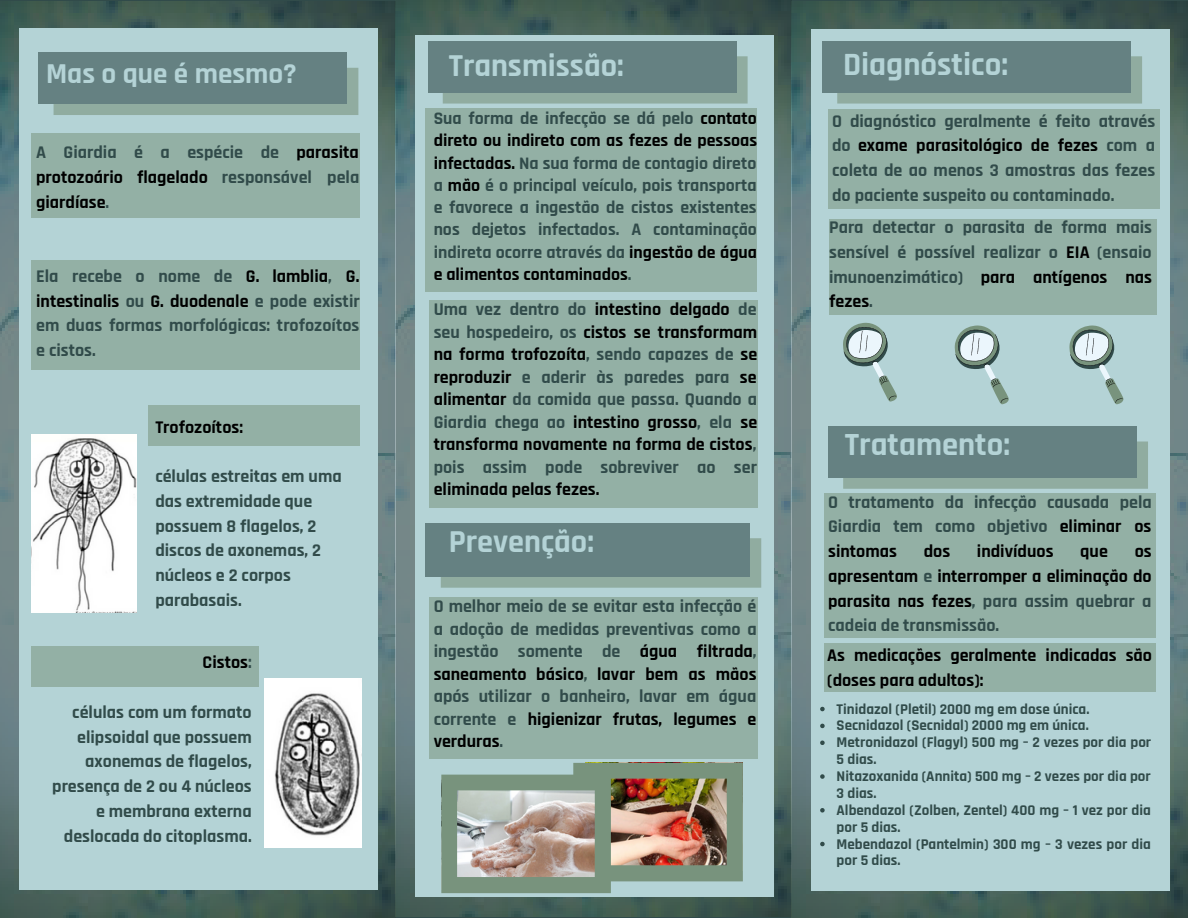
<style>
.page{position:relative;width:1188px;height:918px;background:#fff}
.page>*{position:absolute;margin:0;border:0;box-sizing:border-box;transform-origin:0 0}
.t1{font:700 32.85px "Rajdhani";color:#b4d3d6}
.t2{font:700 32.7px "Rajdhani";color:#b4d3d6}
.t3{font:700 32.25px "Rajdhani";color:#b4d3d6}
.t4{font:700 29.1px "Rajdhani";color:#b4d3d6}
.t5{font:700 18px/24.8px "Rajdhani";color:#314b4a;text-align:justify}
.t6{font:700 18px/24.8px "Rajdhani";color:#000;text-align:justify}
.t7{font:700 17.7px/22.2px "Rajdhani";color:#314b4a;text-align:justify}
.t8{font:700 15px/16.8px "Rajdhani";color:#314b4a}
.s1{color:#314b4a}
.s2{color:#000}
</style>
<div class="page">
<img style="left:0;top:0;width:1188px;height:918px">
<div style="left:19px;top:29px;width:359px;height:861px;background:#b4d3d6"></div>
<div style="left:415px;top:35px;width:359px;height:861px;background:#b4d3d6"></div>
<div style="left:811px;top:29px;width:359px;height:861px;background:#b4d3d6"></div>
<div style="left:53px;top:67px;width:306px;height:48px;background:#90aca0"></div>
<div style="left:39px;top:53px;width:308px;height:51px;background:#658182"></div>
<svg style="left:442px;top:56px;width:306px;height:48px;background:#91ada2"></svg>
<div style="left:428px;top:41px;width:309px;height:52px;background:#658182"></div>
<svg style="left:837px;top:56px;width:305px;height:48px;background:#91ada2"></svg>
<div style="left:822px;top:41px;width:309px;height:52px;background:#658182"></div>
<svg style="left:843px;top:441px;width:305px;height:48px;background:#90aca1"></svg>
<div style="left:828px;top:426px;width:309px;height:52px;background:#658182"></div>
<svg style="left:440px;top:538px;width:322px;height:50px;background:#91ada1"></svg>
<div style="left:426px;top:523px;width:324px;height:54px;background:#658182"></div>
<img style="left:31px;top:435px;width:105px;height:177px">
<img style="left:264px;top:678px;width:98px;height:170px">
<div style="left:31px;top:133px;width:329px;height:85px;background:#93b0a5"></div>
<div style="left:31px;top:646px;width:228px;height:41px;background:#93b0a5"></div>
<div style="left:31px;top:260px;width:329px;height:109px;background:#93b0a5"></div>
<div style="left:149px;top:406px;width:211px;height:40px;background:#93b0a5"></div>
<div style="left:429px;top:598px;width:329px;height:161px;background:#93b0a5"></div>
<img style="left:441px;top:763px;width:302px;height:130px">
<div style="left:426px;top:109px;width:331px;height:183px;background:#93b0a5"></div>
<div style="left:828px;top:110px;width:332px;height:99px;background:#93b0a5"></div>
<div style="left:829px;top:219px;width:328px;height:96px;background:#93b0a5"></div>
<div style="left:824px;top:493px;width:332px;height:145px;background:#93b0a5"></div>
<div style="left:429px;top:300px;width:329px;height:208px;background:#93b0a5"></div>
<svg style="left:843px;top:323px;width:54px;height:79px"></svg>
<div style="left:824px;top:643px;width:332px;height:49px;background:#93b0a5"></div>
<svg style="left:820px;top:707px;width:5px;height:4px"></svg>
<svg style="left:820px;top:724px;width:5px;height:4px"></svg>
<svg style="left:820px;top:741px;width:5px;height:4px"></svg>
<svg style="left:820px;top:774px;width:5px;height:5px"></svg>
<svg style="left:820px;top:808px;width:5px;height:5px"></svg>
<svg style="left:820px;top:842px;width:5px;height:4px"></svg>
<svg style="left:955px;top:326px;width:54px;height:78px"></svg>
<svg style="left:1069px;top:326px;width:54px;height:78px"></svg>
<h3 class="t4" style="left:46px;top:56px;width:252px">Mas o que é mesmo?</h3>
<h1 class="t1" style="left:843px;top:45px;width:167px">Diagnóstico:</h1>
<h3 class="t3" style="left:449px;top:46px;width:176px">Transmissão:</h3>
<p class="t6" style="left:36px;top:140px;width:325px"><span class="s1">A Giardia é a espécie de</span> parasita protozoário flagelado <span class="s1">responsável pela </span>giardíase<span class="s1">.</span></p>
<p class="t5" style="left:36px;top:264px;width:325px">Ela recebe o nome de <span class="s2">G. lamblia</span>, <span class="s2">G. intestinalis</span> ou <span class="s2">G. duodenale</span> e pode existir em duas formas morfológicas: trofozoítos e cistos.</p>
<p class="t6" style="left:155px;top:415px;width:89px">Trofozoítos:</p>
<p class="t5" style="left:155px;top:464px;width:188px;text-align:left">células estreitas em uma das extremidade que possuem 8 flagelos, 2 discos de axonemas, 2 núcleos e 2 corpos parabasais.</p>
<p class="t6" style="left:203px;top:651px;width:51px">Cistos<span class="s1">:</span></p>
<p class="t5" style="left:52px;top:700px;width:201px;text-align:right">células com um formato elipsoidal que possuem axonemas de flagelos, presença de 2 ou 4 núcleos e membrana externa deslocada do citoplasma.</p>
<p class="t7" style="left:434px;top:108px;width:325px">Sua forma de infecção se dá pelo <span class="s2">contato direto ou indireto com as fezes de pessoas infectadas.</span> Na sua forma de contagio direto a <span class="s2">mão</span> é o principal veículo, pois transporta e favorece a ingestão de cistos existentes nos dejetos infectados. A contaminação indireta ocorre através da <span class="s2">ingestão de água e alimentos contaminados</span>.</p>
<p class="t5" style="left:434px;top:299px;width:325px;line-height:22.5px">Uma vez dentro do <span class="s2">intestino delgado</span> de seu hospedeiro, os <span class="s2">cistos se transformam na forma trofozoíta</span>, sendo capazes de <span class="s2">se reproduzir</span> e aderir às paredes para <span class="s2">se alimentar</span> da comida que passa. Quando a Giardia chega ao <span class="s2">intestino grosso</span>, ela <span class="s2">se transforma novamente na forma de cistos</span>, pois assim pode sobreviver ao ser</p>
<p class="t6" style="left:434px;top:478px;width:167px">eliminada pelas fezes.</p>
<h3 class="t3" style="left:449px;top:522px;width:147px">Prevenção:</h3>
<p class="t5" style="left:434px;top:596px;width:325px;line-height:22.5px">O melhor meio de se evitar esta infecção é a adoção de medidas preventivas como a ingestão somente de <span class="s2">água filtrada</span>, <span class="s2">saneamento básico</span>, <span class="s2">lavar bem as mãos </span>após utilizar o banheiro, lavar em água corrente e <span class="s2">higienizar frutas, legumes e verduras</span>.</p>
<p class="t5" style="left:832px;top:109px;width:325px">O diagnóstico geralmente é feito através do <span class="s2">exame parasitológico de fezes</span> com a coleta de ao menos 3 amostras das fezes do paciente suspeito ou contaminado.</p>
<p class="t5" style="left:829px;top:215px;width:325px">Para detectar o parasita de forma mais sensível é possível realizar o <span class="s2">EIA</span> (ensaio imunoenzimático) <span class="s2">para antígenos nas fezes</span>.</p>
<h2 class="t2" style="left:845px;top:425px;width:167px">Tratamento:</h2>
<p class="t5" style="left:828px;top:490px;width:325px">O tratamento da infecção causada pela Giardia tem como objetivo <span class="s2">eliminar os sintomas</span></p>
<p class="t6" style="left:924px;top:540px;width:28px">dos</p>
<p class="t6" style="left:977px;top:540px;width:78px">indivíduos</p>
<p class="t6" style="left:1080px;top:540px;width:29px">que</p>
<p class="t6" style="left:828px;top:540px;width:325px;text-indent:307px">os apresentam <span class="s1">e</span> interromper a eliminação do parasita nas fezes<span class="s1">, para assim quebrar a cadeia de transmissão.</span></p>
<p class="t6" style="left:827px;top:644px;width:326px">As medicações geralmente indicadas são (doses para adultos):</p>
<p class="t8" style="left:837px;top:701px;width:316px">Tinidazol (Pletil) 2000 mg em dose única.<br>Secnidazol (Secnidal) 2000 mg em única.<br>Metronidazol (Flagyl) 500 mg – 2 vezes por dia por<br>5 dias.<br>Nitazoxanida (Annita) 500 mg – 2 vezes por dia por<br>3 dias.<br>Albendazol (Zolben, Zentel) 400 mg – 1 vez por dia por 5 dias.<br>Mebendazol (Pantelmin) 300 mg – 3 vezes por dia por 5 dias.</p>
</div>
